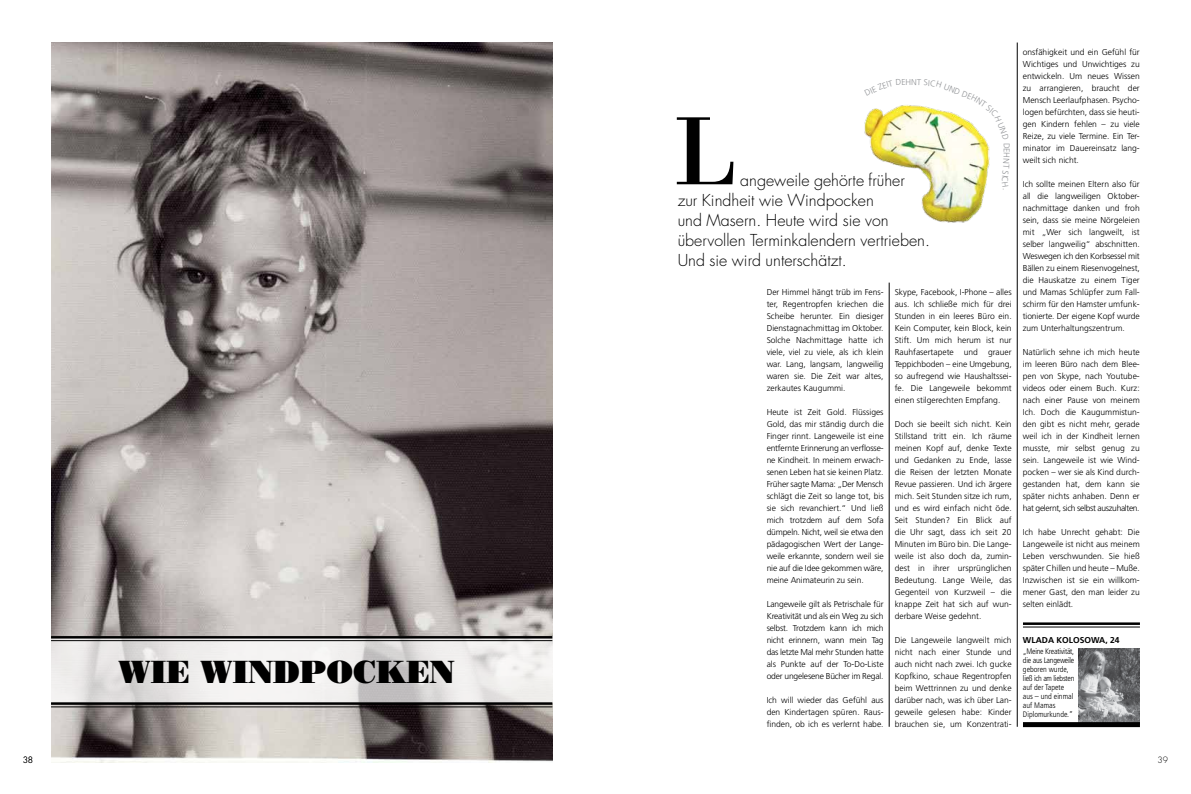
<style>
.page{position:relative;width:1191px;height:794px;background:#fff}
.page>*{position:absolute;margin:0;border:0;box-sizing:border-box;transform-origin:0 0}
.t1{font:100.2px "Bodoni";color:#000}
.t2{font:32px "Bodoni Poster";color:#000}
.t3{font:300 16px/20px "Futura";color:#000}
.t4{font:300 8.5px/12px "Frutiger";color:#000;text-align:justify}
.t5{font:700 8.5px "Frutiger";color:#000}
.t6{font:300 8.5px "Futura";color:#000}
.t7{font:300 8.5px "Frutiger";color:#939598}
.t8{font:300 condensed 8px/9px "Frutiger";color:#000}
</style>
<div class="page">
<img style="left:51px;top:43px;width:501px;height:720px">
<svg style="left:51px;top:636px;width:502px;height:67px;fill:#eeeceb"></svg>
<img style="left:864px;top:105px;width:126px;height:118px">
<hr style="left:51px;top:702px;width:501px;height:3px;background:#000">
<hr style="left:51px;top:706px;width:501px;height:1px;background:#000">
<hr style="left:51px;top:636px;width:501px;height:2px;background:#000">
<hr style="left:51px;top:640px;width:501px;height:1px;background:#000">
<hr style="left:889px;top:283px;width:1px;height:444px;background:#000">
<hr style="left:1017px;top:43px;width:1px;height:684px;background:#000">
<img style="left:1078px;top:649px;width:62px;height:73px">
<div style="left:1023px;top:722px;width:117px;height:5px;background:#000"></div>
<hr style="left:1023px;top:622px;width:117px;height:3px;background:#000">
<hr style="left:1023px;top:626px;width:117px;height:1px;background:#000">
<svg style="left:912px;top:105px;width:78px;height:35px"></svg>
<p class="t6" style="left:23px;top:754px;width:12px">38</p>
<h2 class="t2" style="left:119px;top:653px;width:337px">wie WINDPOCKEN</h2>
<p class="t7" style="left:905px;top:77px;width:7px">h</p>
<h1 class="t1" style="left:674px;top:90px;width:63px">L</h1>
<p class="t7" style="left:1011px;top:142px;width:6px;rotate:90deg">d</p>
<p class="t7" style="left:1009px;top:176px;width:7px;rotate:90deg">c</p>
<h3 class="t3" style="left:677px;top:171px;width:254px;text-indent:62px">angeweile gehörte früher<br>zur Kindheit wie Windpocken<br>und Masern. Heute wird sie von übervollen Terminkalendern vertrieben.<br>Und sie wird unterschätzt.</h3>
<p class="t4" style="left:894px;top:286px;width:118px">Skype, Facebook, I-Phone – alles aus. Ich schließe mich für drei Stunden in ein leeres Büro ein.<br>Kein Computer, kein Block, kein Stift. U m mich herum ist nur Rauhfasertapete und grauer Teppichboden – eine U mgebung, so aufregend wie Haushaltssei&shy;fe. Die Langeweile bekommt einen stilgerechten Empfang.</p>
<p class="t4" style="left:894px;top:418px;width:118px">Doch sie beeilt sich nicht. Kein Stillstand tritt ein. Ich räume meinen Kopf auf, denke Texte und Gedanken zu Ende, lasse die Reisen der letzten Monate Revue passieren. U nd ich ärgere mich. Seit Stunden sitze ich rum, und es wird einfach nicht öde.<br>Seit Stunden? Ein Blick auf die U hr sagt, dass ich seit 20<br>Minuten im Büro bin. Die Lange&shy;weile ist also doch da, zumin&shy;dest in ihrer ursprünglichen Bedeutung. Lange Weile, das Gegenteil von Kurzweil – die knappe Zeit hat sich auf wun&shy;derbare Weise gedehnt.</p>
<p class="t4" style="left:894px;top:634px;width:118px">Die Langeweile langweilt mich nicht nach einer Stunde und auch nicht nach zwei. Ich gucke Kopfkino, schaue Regentropfen beim Wettrinnen zu und denke darüber nach, was ich über Lan&shy;geweile gelesen habe: Kinder brauchen sie, um Konzentrati-</p>
<p class="t4" style="left:766px;top:286px;width:118px">Der H immel hängt trüb im Fens&shy;ter, Regentropfen kriechen die Scheibe herunter. Ein diesiger Dienstagnachmittag im Oktober.<br>Solche Nachmittage hatte ich viele, viel zu viele, als ich klein war. Lang, langsam, langweilig waren sie. Die Zeit war altes, zerkautes Kaugummi.</p>
<p class="t4" style="left:766px;top:406px;width:118px">Heute ist Zeit Gold. Flüssiges Gold, das mir ständig durch die Finger rinnt. Langeweile ist eine entfernte Erinnerung an verflosse&shy;ne Kindheit. In meinem erwach&shy;senen Leben hat sie keinen Platz.<br>Früher sagte Mama: „Der Mensch schlägt die Zeit so lange tot, bis sie sich revanchiert.“ U nd ließ mich trotzdem auf dem Sofa dümpeln. Nicht, weil sie etwa den pädagogischen Wert der Lange&shy;weile erkannte, sondern weil sie nie auf die Idee gekommen wäre, meine Animateurin zu sein.</p>
<p class="t4" style="left:766px;top:598px;width:118px">Langeweile gilt als Petrischale für Kreativität und als ein Weg zu sich selbst. Trotzdem kann ich mich nicht erinnern, wann mein Tag das letzte Mal mehr Stunden hatte als Punkte auf der To-Do-Liste oder ungelesene Bücher im Regal.</p>
<p class="t4" style="left:766px;top:694px;width:118px">Ich will wieder das Gefühl aus den Kindertagen spüren. Raus&shy;finden, ob ich es verlernt habe.</p>
<p class="t4" style="left:1022px;top:46px;width:118px">onsfähigkeit und ein Gefühl für Wichtiges und U nwichtiges zu entwickeln. U m neues Wissen zu arrangieren, braucht der Mensch Leerlaufphasen. Psycho&shy;logen befürchten, dass sie heuti&shy;gen Kindern fehlen – zu viele Reize, zu viele Termine. Ein Ter&shy;minator im Dauereinsatz lang&shy;weilt sich nicht.</p>
<p class="t4" style="left:1022px;top:178px;width:118px">Ich sollte meinen Eltern also für all die langweiligen Oktober&shy;nachmittage danken und froh sein, dass sie meine Nörgeleien mit „Wer sich langweilt, ist selber langweilig“ abschnitten.<br>Weswegen ich den Korbsessel mit Bällen zu einem Riesenvogelnest, die Hauskatze zu einem Tiger und Mamas Schlüpfer zum Fall&shy;schirm für den Hamster umfunk&shy;tionierte. Der eigene Kopf wurde zum U nterhaltungszentrum.</p>
<p class="t4" style="left:1022px;top:346px;width:118px">Natürlich sehne ich mich heute im leeren Büro nach dem Blee&shy;pen von Skype, nach Youtube&shy;videos oder einem Buch. Kurz: nach einer Pause von meinem Ich. Doch die Kaugummistun&shy;den gibt es nicht mehr, gerade weil ich in der Kindheit lernen musste, mir selbst genug zu sein. Langeweile ist wie Wind&shy;pocken – wer sie als Kind durch&shy;gestanden hat, dem kann sie später nichts anhaben. Denn er hat gelernt, sich selbst auszuhalten.</p>
<p class="t4" style="left:1022px;top:526px;width:118px">Ich habe U nrecht gehabt: Die Langeweile ist nicht aus meinem Leben verschwunden. Sie hieß später Chillen und heute – Muße.<br>Inzwischen ist sie ein willkom&shy;mener Gast, den man leider zu selten einlädt.</p>
<p class="t5" style="left:1023px;top:635px;width:98px">WLADA KOLOSOWA, 24</p>
<p class="t8" style="left:1023px;top:646px;width:53px">„Meine Kreativität, die aus Langeweile geboren wurde, ließ ich am liebsten auf der Tapete aus – und einmal auf Mamas<br>Diplomurkunde.“</p>
<p class="t6" style="left:1157px;top:754px;width:12px">39</p>
</div>
